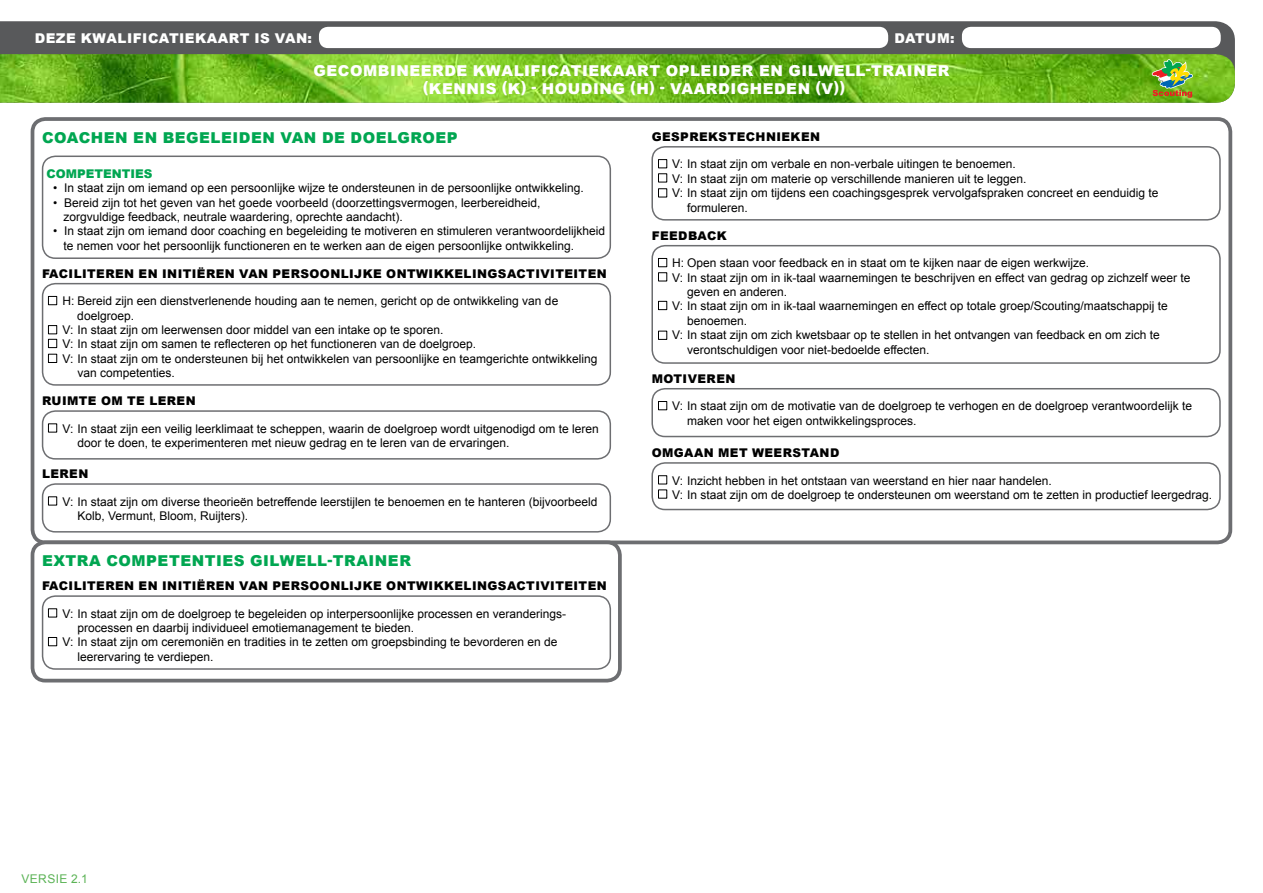
<style>
.page{position:relative;width:1263px;height:893px;background:#fff}
.page>*{position:absolute;margin:0;border:0;box-sizing:border-box;transform-origin:0 0}
.t1{font:900 15px/18px "Arial";letter-spacing:.035em;color:#fff;text-align:center}
.t2{font:900 15px "Arial";letter-spacing:.035em;color:#00a651}
.t3{font:900 13.5px "Arial";letter-spacing:.035em;color:#fff}
.t4{font:12px/14.4px "Arial";color:#000}
.t5{font:900 12px "Arial";letter-spacing:.035em;color:#000}
.t6{font:900 12px "Arial";color:#00a651}
.t7{font:12px "Arial";letter-spacing:.035em;color:#5bb355}
</style>
<div class="page">
<svg style="left:0;top:21px;width:1235px;height:33px;background:#5c5d5f"></svg>
<img style="left:0;top:54px;width:1235px;height:49px">
<svg style="left:1152px;top:59px;width:41px;height:39px;background:#89a843"></svg>
<div style="left:319px;top:27px;width:569px;height:21px;background:#fff;border-radius:9px"></div>
<div style="left:962px;top:27px;width:259px;height:21px;background:#fff;border-radius:9px"></div>
<div style="left:31px;top:117px;width:1201px;height:427px;border:4px solid #6d6e71;border-radius:13px"></div>
<div style="left:42px;top:156px;width:569px;height:103px;border:2px solid #6d6e71;border-radius:13px"></div>
<div style="left:42px;top:283px;width:569px;height:103px;border:2px solid #6d6e71;border-radius:13px"></div>
<div style="left:48px;top:296px;width:9px;height:9px;border:1px solid #000"></div>
<div style="left:48px;top:325px;width:9px;height:9px;border:1px solid #000"></div>
<div style="left:48px;top:339px;width:9px;height:9px;border:1px solid #000"></div>
<div style="left:48px;top:354px;width:9px;height:9px;border:1px solid #000"></div>
<div style="left:42px;top:410px;width:569px;height:50px;border:2px solid #6d6e71;border-radius:13px"></div>
<div style="left:48px;top:424px;width:9px;height:8px;border:1px solid #000"></div>
<div style="left:42px;top:483px;width:569px;height:50px;border:2px solid #6d6e71;border-radius:13px"></div>
<div style="left:48px;top:497px;width:9px;height:8px;border:1px solid #000"></div>
<div style="left:651px;top:146px;width:570px;height:75px;border:2px solid #6d6e71;border-radius:13px"></div>
<div style="left:658px;top:159px;width:9px;height:9px;border:1px solid #000"></div>
<div style="left:658px;top:189px;width:9px;height:8px;border:1px solid #000"></div>
<div style="left:658px;top:174px;width:9px;height:8px;border:1px solid #000"></div>
<div style="left:651px;top:245px;width:570px;height:119px;border:2px solid #6d6e71;border-radius:13px"></div>
<div style="left:658px;top:258px;width:9px;height:9px;border:1px solid #000"></div>
<div style="left:658px;top:273px;width:9px;height:8px;border:1px solid #000"></div>
<div style="left:658px;top:301px;width:9px;height:9px;border:1px solid #000"></div>
<div style="left:658px;top:331px;width:9px;height:9px;border:1px solid #000"></div>
<div style="left:651px;top:388px;width:570px;height:49px;border:2px solid #6d6e71;border-radius:13px"></div>
<div style="left:658px;top:401px;width:9px;height:9px;border:1px solid #000"></div>
<div style="left:651px;top:462px;width:570px;height:48px;border:2px solid #6d6e71;border-radius:13px"></div>
<div style="left:658px;top:475px;width:9px;height:9px;border:1px solid #000"></div>
<div style="left:658px;top:490px;width:9px;height:8px;border:1px solid #000"></div>
<div style="left:31px;top:540px;width:591px;height:142px;border:4px solid #6d6e71;border-radius:13px"></div>
<div style="left:42px;top:595px;width:569px;height:75px;border:2px solid #6d6e71;border-radius:13px"></div>
<div style="left:48px;top:637px;width:9px;height:9px;border:1px solid #000"></div>
<div style="left:48px;top:609px;width:9px;height:8px;border:1px solid #000"></div>
<p class="t3" style="left:35px;top:28px;width:279px">DEZE KWALIFICATIEKAART IS VAN:</p>
<p class="t3" style="left:895px;top:28px;width:61px">DATUM:</p>
<p class="t1" style="left:314px;top:61px;width:637px">GECOMBINEERDE KWALIFICATIEKAART OPLEIDER EN GILWELL-TRAINER (KENNIS (K) - HOUDING (H) - VAARDIGHEDEN (V))</p>
<p class="t2" style="left:42px;top:127px;width:417px">COACHEN EN BEGELEIDEN VAN DE DOELGROEP</p>
<p class="t6" style="left:47px;top:165px;width:107px">COMPETENTIES</p>
<p class="t4" style="left:53px;top:181px;width:532px">• In staat zijn om iemand op een persoonlijke wijze te ondersteunen in de persoonlijke ontwikkeling.</p>
<p class="t4" style="left:63px;top:195px;width:479px;text-indent:-10px">• Bereid zijn tot het geven van het goede voorbeeld (doorzettingsvermogen, leerbereidheid, zorgvuldige feedback, neutrale waardering, oprechte aandacht).</p>
<p class="t4" style="left:63px;top:224px;width:543px;text-indent:-10px">• In staat zijn om iemand door coaching en begeleiding te motiveren en stimuleren verantwoordelijkheid te nemen voor het persoonlijk functioneren en te werken aan de eigen persoonlijke ontwikkeling.</p>
<p class="t5" style="left:42px;top:265px;width:566px">FACILITEREN EN INITIËREN VAN PERSOONLIJKE ONTWIKKELINGSACTIVITEITEN</p>
<p class="t4" style="left:62px;top:294px;width:497px">H: Bereid zijn een dienstverlenende houding aan te nemen, gericht op de ontwikkeling van de</p>
<p class="t4" style="left:77px;top:308px;width:58px">doelgroep.</p>
<p class="t4" style="left:62px;top:323px;width:383px">V: In staat zijn om leerwensen door middel van een intake op te sporen.</p>
<p class="t4" style="left:62px;top:337px;width:415px">V: In staat zijn om samen te reflecteren op het functioneren van de doelgroep.</p>
<p class="t4" style="left:62px;top:351px;width:537px">V: In staat zijn om te ondersteunen bij het ontwikkelen van persoonlijke en teamgerichte ontwikkeling</p>
<p class="t4" style="left:77px;top:366px;width:99px">van competenties.</p>
<p class="t5" style="left:42px;top:392px;width:155px">RUIMTE OM TE LEREN</p>
<p class="t4" style="left:77px;top:421px;width:523px;text-indent:-15px">V: In staat zijn een veilig leerklimaat te scheppen, waarin de doelgroep wordt uitgenodigd om te leren door te doen, te experimenteren met nieuw gedrag en te leren van de ervaringen.</p>
<p class="t5" style="left:42px;top:465px;width:48px">LEREN</p>
<p class="t4" style="left:77px;top:494px;width:522px;text-indent:-15px">V: In staat zijn om diverse theorieën betreffende leerstijlen te benoemen en te hanteren (bijvoorbeeld<br>Kolb, Vermunt, Bloom, Ruijters).</p>
<p class="t2" style="left:42px;top:550px;width:370px">EXTRA COMPETENTIES GILWELL-TRAINER</p>
<p class="t5" style="left:42px;top:577px;width:566px">FACILITEREN EN INITIËREN VAN PERSOONLIJKE ONTWIKKELINGSACTIVITEITEN</p>
<p class="t4" style="left:62px;top:606px;width:505px">V: In staat zijn om de doelgroep te begeleiden op interpersoonlijke processen en veranderings-</p>
<p class="t4" style="left:77px;top:621px;width:338px">processen en daarbij individueel emotiemanagement te bieden.</p>
<p class="t4" style="left:62px;top:635px;width:497px">V: In staat zijn om ceremoniën en tradities in te zetten om groepsbinding te bevorderen en de</p>
<p class="t4" style="left:77px;top:649px;width:138px">leerervaring te verdiepen.</p>
<p class="t5" style="left:652px;top:128px;width:170px">GESPREKSTECHNIEKEN</p>
<p class="t4" style="left:672px;top:157px;width:345px">V: In staat zijn om verbale en non-verbale uitingen te benoemen.</p>
<p class="t4" style="left:672px;top:171px;width:356px">V: In staat zijn om materie op verschillende manieren uit te leggen.</p>
<p class="t4" style="left:672px;top:186px;width:488px">V: In staat zijn om tijdens een coachingsgesprek vervolgafspraken concreet en eenduidig te</p>
<p class="t4" style="left:687px;top:200px;width:62px">formuleren.</p>
<p class="t5" style="left:652px;top:227px;width:77px">FEEDBACK</p>
<p class="t4" style="left:672px;top:256px;width:419px">H: Open staan voor feedback en in staat om te kijken naar de eigen werkwijze.</p>
<p class="t4" style="left:672px;top:270px;width:520px">V: In staat zijn om in ik-taal waarnemingen te beschrijven en effect van gedrag op zichzelf weer te</p>
<p class="t4" style="left:687px;top:285px;width:102px">geven en anderen.</p>
<p class="t4" style="left:672px;top:299px;width:497px">V: In staat zijn om in ik-taal waarnemingen en effect op totale groep/Scouting/maatschappij te</p>
<p class="t4" style="left:687px;top:313px;width:62px">benoemen.</p>
<p class="t4" style="left:672px;top:328px;width:489px">V: In staat zijn om zich kwetsbaar op te stellen in het ontvangen van feedback en om zich te</p>
<p class="t4" style="left:687px;top:342px;width:244px">verontschuldigen voor niet-bedoelde effecten.</p>
<p class="t5" style="left:652px;top:370px;width:85px">MOTIVEREN</p>
<p class="t4" style="left:687px;top:399px;width:506px;text-indent:-15px">V: In staat zijn om de motivatie van de doelgroep te verhogen en de doelgroep verantwoordelijk te maken voor het eigen ontwikkelingsproces.</p>
<p class="t5" style="left:652px;top:444px;width:189px">OMGAAN MET WEERSTAND</p>
<p class="t4" style="left:672px;top:473px;width:541px">V: Inzicht hebben in het ontstaan van weerstand en hier naar handelen.<br>V: In staat zijn om de doelgroep te ondersteunen om weerstand om te zetten in productief leergedrag.</p>
<p class="t7" style="left:21px;top:871px;width:68px">VERSIE 2.1</p>
</div>
